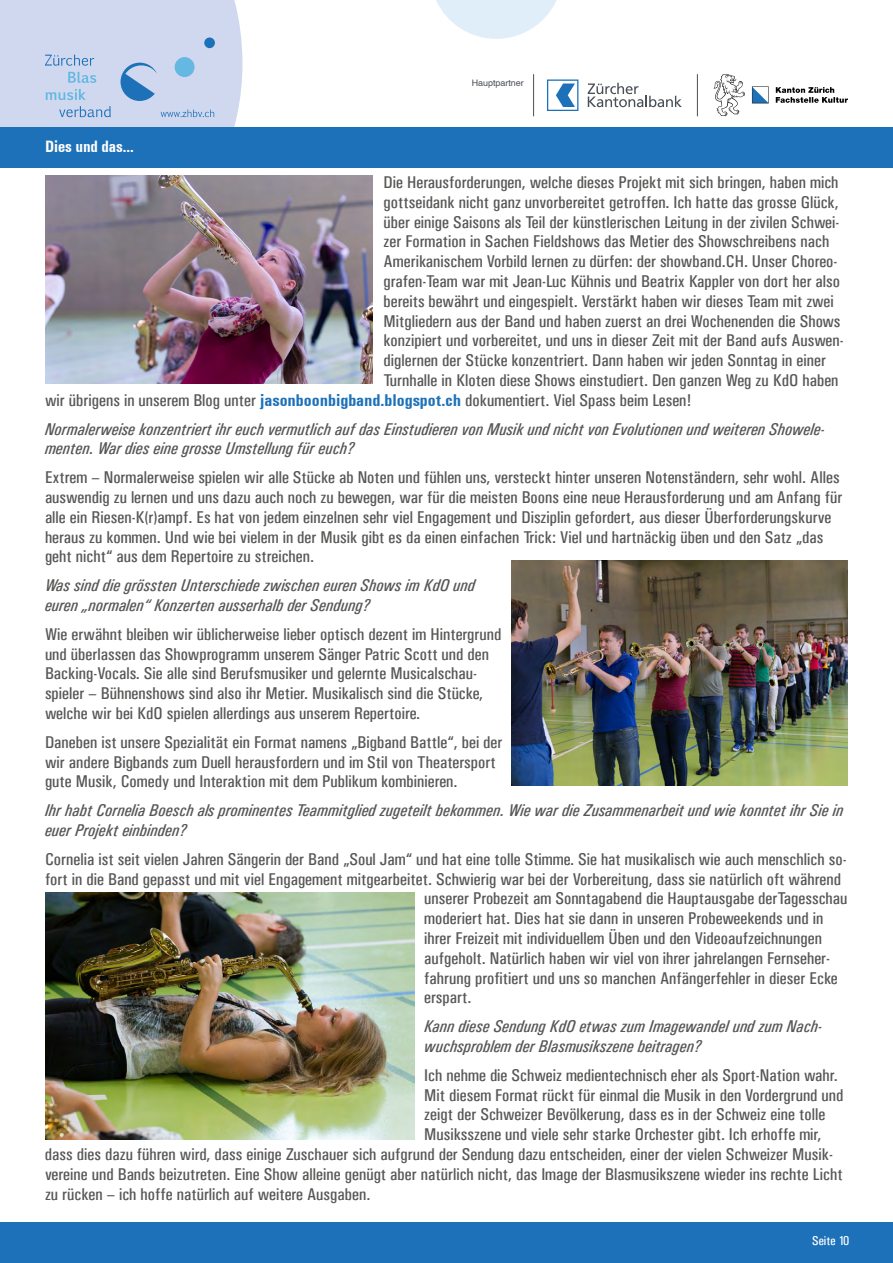
<style>
.page{position:relative;width:893px;height:1263px;background:#fff}
.page>*{position:absolute;margin:0;border:0;box-sizing:border-box;transform-origin:0 0}
.t1{font:17.1px/19.8px "Univers Condensed";color:#575756;scale:1.05 1}
.t2{font:italic 17.1px/19.8px "Univers Condensed";color:#575756;scale:1.05 1}
.t3{font:700 condensed 16.5px "Univers";color:#fff}
.t4{font:12.9px "Univers Condensed";color:#fff;scale:1.05 1}
.t5{font:9px "Helvetica";color:#4a5058}
.s1{font-family:"Univers";font-weight:700;font-stretch:condensed;color:#1d71b8}
</style>
<div class="page">
<svg style="left:436px;top:0;width:121px;height:39px"></svg>
<div style="left:0;top:1223px;width:893px;height:40px;background:#1d71b8"></div>
<div style="left:0;top:128px;width:893px;height:40px;background:#1d71b8"></div>
<svg style="left:0;top:0;width:242px;height:128px;background:#c6d3ec"></svg>
<hr style="left:533px;top:74px;width:1px;height:42px;background:#4a5058">
<hr style="left:697px;top:74px;width:1px;height:42px;background:#4a5058">
<svg style="left:547px;top:79px;width:31px;height:32px"></svg>
<svg style="left:588px;top:83px;width:94px;height:24px"></svg>
<svg style="left:776px;top:87px;width:72px;height:16px"></svg>
<svg style="left:714px;top:74px;width:31px;height:42px"></svg>
<svg style="left:752px;top:87px;width:17px;height:16px"></svg>
<img style="left:45px;top:176px;width:328px;height:208px">
<img style="left:511px;top:560px;width:337px;height:225px">
<img style="left:45px;top:893px;width:370px;height:246px">
<p class="t3" style="left:45px;top:137px;width:90px">Dies und das...</p>
<p class="t5" style="left:472px;top:77px;width:54px">Hauptpartner</p>
<p class="t1" style="left:383px;top:172px;width:435px">Die Herausforderungen, welche dieses Projekt mit sich bringen, haben mich</p>
<p class="t1" style="left:383px;top:192px;width:435px">gottseidank nicht ganz unvorbereitet getroffen. Ich hatte das grosse Glück,</p>
<p class="t1" style="left:383px;top:212px;width:436px">über einige Saisons als Teil der künstlerischen Leitung in der zivilen Schwei-</p>
<p class="t1" style="left:383px;top:232px;width:426px">zer Formation in Sachen Fieldshows das Metier des Showschreibens nach</p>
<p class="t1" style="left:383px;top:251px;width:434px">Amerikanischem Vorbild lernen zu dürfen: der showband.CH. Unser Choreo-</p>
<p class="t1" style="left:383px;top:271px;width:436px">grafen-Team war mit Jean-Luc Kühnis und Beatrix Kappler von dort her also</p>
<p class="t1" style="left:383px;top:291px;width:430px">bereits bewährt und eingespielt. Verstärkt haben wir dieses Team mit zwei</p>
<p class="t1" style="left:383px;top:311px;width:437px">Mitgliedern aus der Band und haben zuerst an drei Wochenenden die Shows</p>
<p class="t1" style="left:383px;top:331px;width:440px">konzipiert und vorbereitet, und uns in dieser Zeit mit der Band aufs Auswen-</p>
<p class="t1" style="left:383px;top:350px;width:423px">diglernen der Stücke konzentriert. Dann haben wir jeden Sonntag in einer</p>
<p class="t1" style="left:383px;top:370px;width:435px">Turnhalle in Kloten diese Shows einstudiert. Den ganzen Weg zu KdO haben</p>
<p class="t1" style="left:45px;top:390px;width:618px">wir übrigens in unserem Blog unter <span class="s1">jasonboonbigband.blogspot.ch</span> dokumentiert. Viel Spass beim Lesen!</p>
<p class="t2" style="left:45px;top:419px;width:744px">Normalerweise konzentriert ihr euch vermutlich auf das Einstudieren von Musik und nicht von Evolutionen und weiteren Showele&shy;menten. War dies eine grosse Umstellung für euch?</p>
<p class="t1" style="left:45px;top:467px;width:761px">Extrem – Normalerweise spielen wir alle Stücke ab Noten und fühlen uns, versteckt hinter unseren Notenständern, sehr wohl. Alles auswendig zu lernen und uns dazu auch noch zu bewegen, war für die meisten Boons eine neue Herausforderung und am Anfang für alle ein Riesen-K(r)ampf. Es hat von jedem einzelnen sehr viel Engagement und Disziplin gefordert, aus dieser Überforderungskurve heraus zu kommen. Und wie bei vielem in der Musik gibt es da einen einfachen Trick: Viel und hartnäckig üben und den Satz „das geht nicht“ aus dem Repertoire zu streichen.</p>
<p class="t2" style="left:45px;top:575px;width:411px">Was sind die grössten Unterschiede zwischen euren Shows im KdO und euren „normalen“ Konzerten ausserhalb der Sendung?</p>
<p class="t1" style="left:45px;top:624px;width:436px">Wie erwähnt bleiben wir üblicherweise lieber optisch dezent im Hintergrund und überlassen das Showprogramm unserem Sänger Patric Scott und den Backing-Vocals. Sie alle sind Berufsmusiker und gelernte Musicalschau&shy;spieler – Bühnenshows sind also ihr Metier. Musikalisch sind die Stücke, welche wir bei KdO spielen allerdings aus unserem Repertoire.</p>
<p class="t1" style="left:45px;top:732px;width:437px">Daneben ist unsere Spezialität ein Format namens „Bigband Battle“, bei der wir andere Bigbands zum Duell herausfordern und im Stil von Theatersport gute Musik, Comedy und Interaktion mit dem Publikum kombinieren.</p>
<p class="t2" style="left:45px;top:800px;width:762px">Ihr habt Cornelia Boesch als prominentes Teammitglied zugeteilt bekommen. Wie war die Zusammenarbeit und wie konntet ihr Sie in euer Projekt einbinden?</p>
<p class="t1" style="left:45px;top:849px;width:765px">Cornelia ist seit vielen Jahren Sängerin der Band „Soul Jam“ und hat eine tolle Stimme. Sie hat musikalisch wie auch menschlich so-</p>
<p class="t1" style="left:45px;top:869px;width:760px">fort in die Band gepasst und mit viel Engagement mitgearbeitet. Schwierig war bei der Vorbereitung, dass sie natürlich oft während</p>
<p class="t1" style="left:424px;top:889px;width:405px">unserer Probezeit am Sonntagabend die Hauptausgabe derTagesschau</p>
<p class="t1" style="left:424px;top:908px;width:381px">moderiert hat. Dies hat sie dann in unseren Probeweekends und in</p>
<p class="t1" style="left:424px;top:928px;width:380px">ihrer Freizeit mit individuellem Üben und den Videoaufzeichnungen</p>
<p class="t1" style="left:424px;top:948px;width:388px">aufgeholt. Natürlich haben wir viel von ihrer jahrelangen Fernseher-</p>
<p class="t1" style="left:424px;top:968px;width:395px">fahrung profitiert und uns so manchen Anfängerfehler in dieser Ecke</p>
<p class="t1" style="left:424px;top:988px;width:46px">erspart.</p>
<p class="t2" style="left:424px;top:1016px;width:380px">Kann diese Sendung KdO etwas zum Imagewandel und zum Nach&shy;wuchsproblem der Blasmusikszene beitragen?</p>
<p class="t1" style="left:424px;top:1065px;width:395px">Ich nehme die Schweiz medientechnisch eher als Sport-Nation wahr.</p>
<p class="t1" style="left:424px;top:1085px;width:401px">Mit diesem Format rückt für einmal die Musik in den Vordergrund und</p>
<p class="t1" style="left:424px;top:1105px;width:383px">zeigt der Schweizer Bevölkerung, dass es in der Schweiz eine tolle</p>
<p class="t1" style="left:424px;top:1124px;width:380px">Musiksszene und viele sehr starke Orchester gibt. Ich erhoffe mir,</p>
<p class="t1" style="left:45px;top:1144px;width:752px">dass dies dazu führen wird, dass einige Zuschauer sich aufgrund der Sendung dazu entscheiden, einer der vielen Schweizer Musik-</p>
<p class="t1" style="left:45px;top:1164px;width:761px">vereine und Bands beizutreten. Eine Show alleine genügt aber natürlich nicht, das Image der Blasmusikszene wieder ins rechte Licht</p>
<p class="t1" style="left:45px;top:1184px;width:311px">zu rücken – ich hoffe natürlich auf weitere Ausgaben.</p>
<p class="t4" style="left:812px;top:1233px;width:37px">Seite 10</p>
</div>
